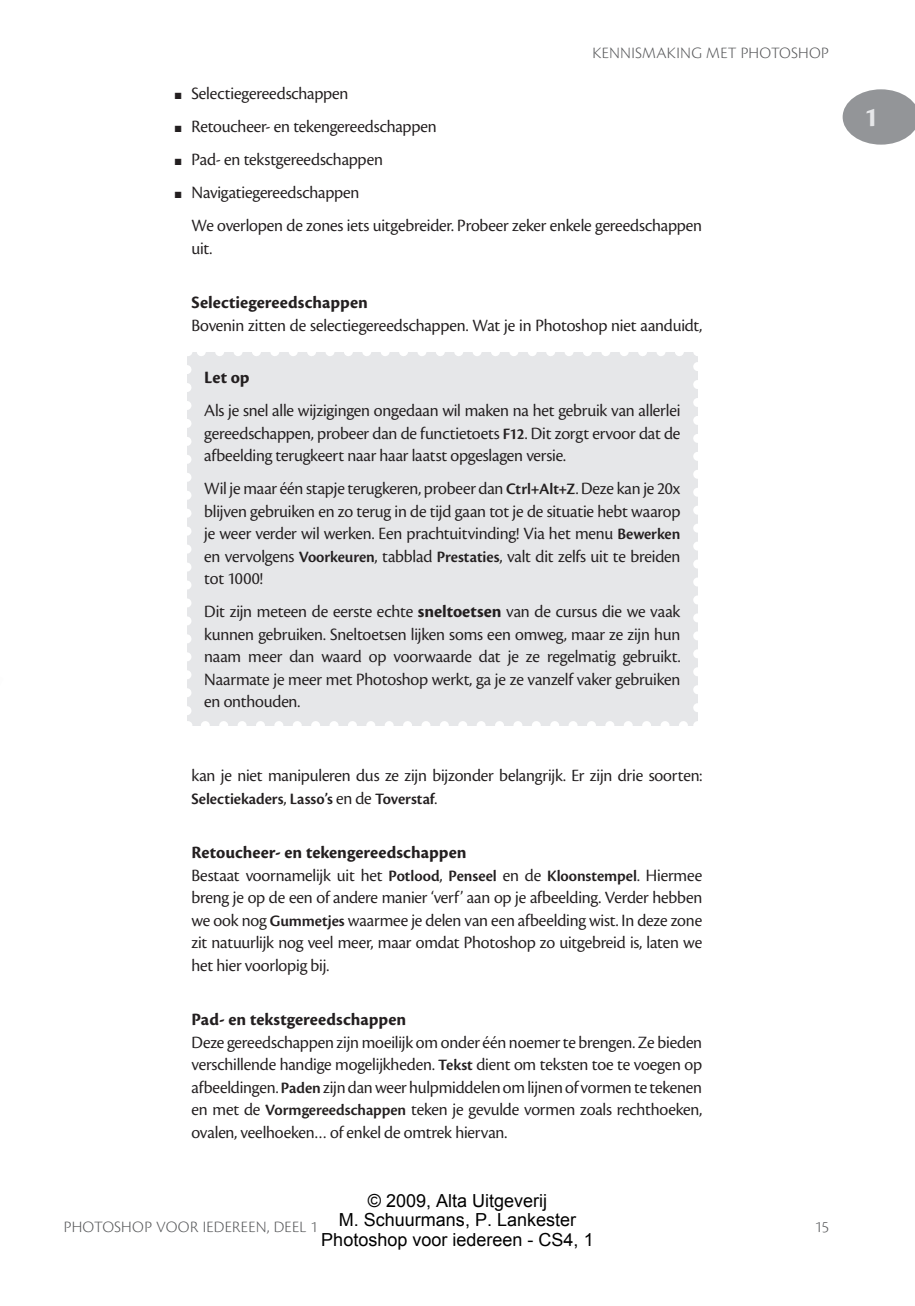
<style>
.page{position:relative;width:915px;height:1306px;background:#fff}
.page>*{position:absolute;margin:0;border:0;box-sizing:border-box;transform-origin:0 0}
.t1{font:700 28.5px "Cronos Pro";color:#e6e7e9}
.t2{font:18px/22.5px "Cronos Pro Disp";letter-spacing:-.01em;color:#231f20;text-align:justify}
.t3{font:700 18px "Cronos Pro";letter-spacing:.005em;color:#231f20}
.t4{font:18px/19.6px "Arial";color:#000;text-align:center}
.t5{font:300 16.5px "Cronos Pro";letter-spacing:.02em;color:#57585a}
.t6{font:16.5px "Cronos Pro Semibold Subh";color:#231f20}
.s1{font-family:"Cronos Pro Semibold Subh";font-size:16.5px}
.s2{font-family:"Cronos Pro";font-weight:700}
.s3{font-family:"Cronos Pro Disp";font-size:18px}
</style>
<div class="page">
<svg style="left:842px;top:89px;width:72px;height:56px"></svg>
<div style="left:187px;top:352px;width:510px;height:373px;background:#e6e7e9"></div>
<svg style="left:205px;top:721px;width:483px;height:5px"></svg>
<svg style="left:197px;top:352px;width:482px;height:4px"></svg>
<svg style="left:187px;top:369px;width:4px;height:356px"></svg>
<svg style="left:693px;top:352px;width:5px;height:355px"></svg>
<p class="t5" style="left:592px;top:44px;width:238px">KENNISMAKING MET PHOTOSHOP</p>
<p class="t2" style="left:191px;top:77px;width:512px;line-height:33px;text-align:left">Selectiegereedschappen<br>Retoucheer- en tekengereedschappen<br>Pad- en tekstgereedschappen<br>Navigatiegereedschappen<br>We overlopen de zones iets uitgebreider. Probeer zeker enkele gereed schappen</p>
<p class="t2" style="left:191px;top:237px;width:22px">uit.</p>
<p class="t3" style="left:191px;top:292px;width:178px">Selectiegereedschappen</p>
<p class="t2" style="left:191px;top:314px;width:512px">Bovenin zitten de selectiegereedschappen. Wat je in Photoshop niet aanduidt,</p>
<p class="t3" style="left:204px;top:367px;width:47px">Let op</p>
<p class="t2" style="left:204px;top:399px;width:477px">Als je snel alle wijzigingen ongedaan wil maken na het gebruik van allerlei gereedschappen, probeer dan de functietoets <span class="s1">F12</span>. Dit zorgt ervoor dat de afbeelding terugkeert naar haar laatst opgeslagen versie.</p>
<p class="t2" style="left:204px;top:477px;width:477px">Wil je maar één stapje terugkeren, probeer dan <span class="s1">Ctrl+Alt+Z</span>. Deze kan je 20x blijven gebruiken en zo terug in de tijd gaan tot je de situatie hebt waarop je weer verder wil werken. Een prachtuitvinding! Via het menu <span class="s1">Bewerken </span>en vervolgens <span class="s1">Voorkeuren</span>, tabblad <span class="s1">Prestaties</span>, valt dit zelfs uit te breiden tot 1000!</p>
<p class="t2" style="left:204px;top:600px;width:477px">Dit zijn meteen de eerste echte <span class="s2">sneltoetsen</span> van de cursus die we vaak kunnen gebruiken. Sneltoetsen lijken soms een omweg, maar ze zijn hun naam meer dan waard op voorwaarde dat je ze regelmatig gebruikt.<br>Naarmate je meer met Photoshop werkt, ga je ze vanzelf vaker gebruiken en onthouden.</p>
<p class="t2" style="left:191px;top:764px;width:512px">kan je niet manipuleren dus ze zijn bijzonder belangrijk. Er zijn drie soorten:</p>
<p class="t6" style="left:191px;top:789px;width:247px">Selectiekaders<span class="s3">,</span> Lasso’s <span class="s3">en de</span> Toverstaf<span class="s3">.</span></p>
<p class="t3" style="left:191px;top:842px;width:276px">Retoucheer- en tekengereedschappen</p>
<p class="t2" style="left:191px;top:863px;width:512px">Bestaat voornamelijk uit het <span class="s1">Potlood</span>, <span class="s1">Penseel</span> en de <span class="s1">Kloonstempel</span>. hiermee breng je op de een of andere manier ‘verf’ aan op je afbeelding. Verder hebben we ook nog <span class="s1">Gummetjes</span> waarmee je delen van een afbeelding wist. In deze zone zit natuurlijk nog veel meer, maar omdat Photoshop zo uitgebreid is, laten we het hier voorlopig bij.</p>
<p class="t3" style="left:191px;top:1009px;width:216px">Pad- en tekstgereedschappen</p>
<p class="t2" style="left:191px;top:1030px;width:512px">Deze gereedschappen zijn moeilijk om onder één noemer te brengen. Ze bieden verschillende handige mogelijkheden. <span class="s1">Tekst</span> dient om teksten toe te voegen op afbeeldingen. <span class="s1">Paden</span> zijn dan weer hulpmiddelen om lijnen of vormen te tekenen en met de <span class="s1">Vormgereedschappen</span> teken je gevulde vormen zoals rechthoeken, ovalen, veelhoeken… of enkel de omtrek hiervan.</p>
<p class="t4" style="left:321px;top:1190px;width:274px">© 2009, Alta Uitgeverij<br>M. Schuurmans, P. Lankester<br>Photoshop voor iedereen - CS4, 1</p>
<p class="t5" style="left:64px;top:1217px;width:255px">PHOTOSHOP VOOR IEDEREEN, DEEL 1</p>
<p class="t5" style="left:814px;top:1217px;width:16px">15</p>
<h1 class="t1" style="left:863px;top:100px;width:16px">1</h1>
</div>
